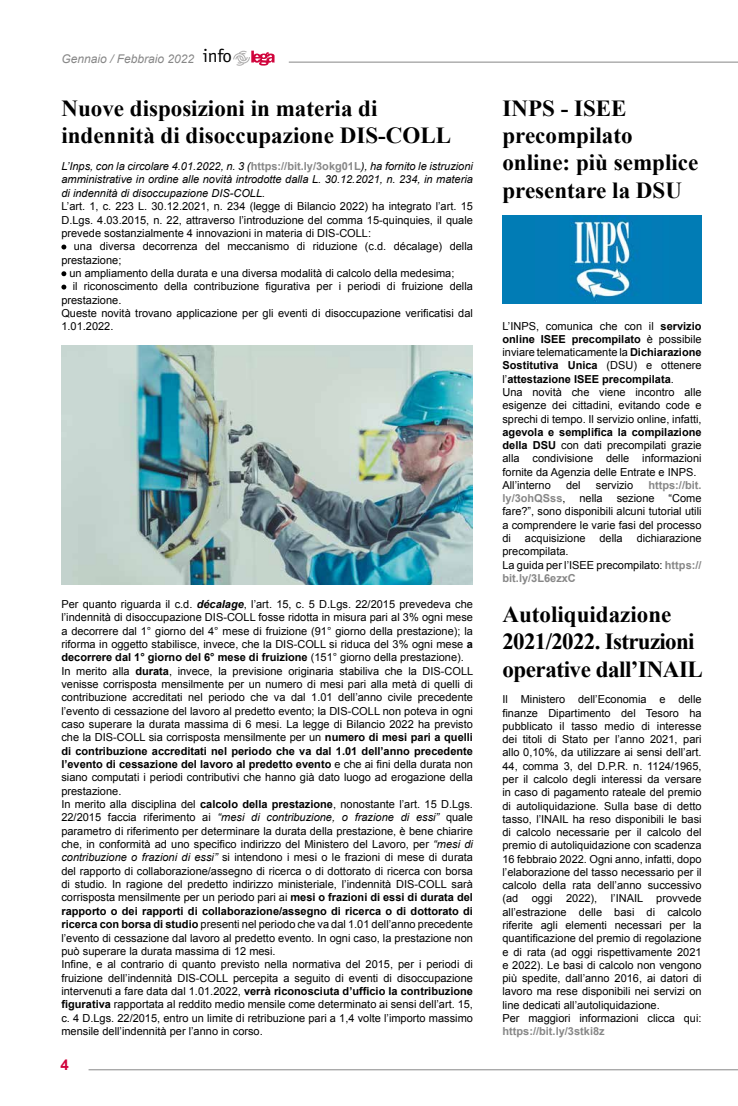
<style>
.page{position:relative;width:738px;height:1106px;background:#fff}
.page>*{position:absolute;margin:0;border:0;box-sizing:border-box;transform-origin:0 0}
.t1{font:700 23px/27.1px "Times New Roman";color:#000}
.t2{font:700 23px/27.4px "Times New Roman";letter-spacing:-.02em;color:#000}
.t3{font:700 15px "Arial";color:#d0043c}
.t4{font:italic 12px "Arial";color:#878787}
.t5{font:11px/13.3px "Arial";color:#000}
.t6{font:italic 11px/13.3px "Arial";color:#000;text-align:justify}
.t7{font:700 11px "Arial";color:#878787}
.s1{font-family:"Officina Sans Std";font-style:normal;font-size:18.5px;color:#000}
.s2{font-weight:700;font-style:normal;color:#878787}
.s3{font-weight:700;font-style:italic}
.s4{font-weight:700}
.s5{font-style:italic}
.s6{font-weight:400;color:#000}
.s7{font-weight:700;color:#878787}
</style>
<div class="page">
<hr style="left:88px;top:1069px;width:649px;height:1px;background:#878787">
<svg style="left:233px;top:51px;width:41px;height:15px"></svg>
<hr style="left:288px;top:62px;width:449px;height:1px;background:#878787">
<svg style="left:61px;top:244px;width:5px;height:5px"></svg>
<svg style="left:61px;top:271px;width:5px;height:5px"></svg>
<svg style="left:61px;top:284px;width:5px;height:5px"></svg>
<img style="left:61px;top:346px;width:411px;height:238px">
<div style="left:502px;top:215px;width:199px;height:88px;background:#017cb5"></div>
<img style="left:570px;top:215px;width:67px;height:87px">
<p class="t4" style="left:61px;top:51px;width:172px">Gennaio / Febbraio 2022 <span class="s1">info</span></p>
<h1 class="t1" style="left:61px;top:94px;width:391px">Nuove disposizioni in materia di indennità di disoccupazione DIS-COLL</h1>
<p class="t6" style="left:61px;top:160px;width:413px">L’Inps, con la circolare 4.01.2022, n. 3 (<span class="s2">https://bit.ly/3okg01L</span>), ha fornito le istruzioni amministrative in ordine alle novità introdotte dalla L. 30.12.2021, n. 234, in materia di indennità di disoccupazione DIS-COLL.</p>
<p class="t5" style="left:61px;top:200px;width:413px;text-align:justify">L’art. 1, c. 223 L. 30.12.2021, n. 234 (legge di Bilancio 2022) ha integrato l’art. 15<br>D.Lgs. 4.03.2015, n. 22, attraverso l’introduzione del comma 15-quinquies, il quale prevede sostanzialmente 4 innovazioni in materia di DIS-COLL:</p>
<p class="t5" style="left:74px;top:240px;width:400px">una diversa decorrenza del meccanismo di riduzione (c.d. décalage) della</p>
<p class="t5" style="left:61px;top:253px;width:61px">prestazione;</p>
<p class="t5" style="left:69px;top:266px;width:386px">un ampliamento della durata e una diversa modalità di calcolo della medesima;</p>
<p class="t5" style="left:73px;top:280px;width:401px">il riconoscimento della contribuzione figurativa per i periodi di fruizione della</p>
<p class="t5" style="left:61px;top:293px;width:61px">prestazione.</p>
<p class="t5" style="left:61px;top:306px;width:413px">Queste novità trovano applicazione per gli eventi di disoccupazione verificatisi dal</p>
<p class="t5" style="left:61px;top:320px;width:53px">1.01.2022.</p>
<p class="t5" style="left:61px;top:597px;width:413px">Per quanto riguarda il c.d. <span class="s3">décalage</span>, l’art. 15, c. 5 D.Lgs. 22/2015 prevedeva che l’indennità di disoccupazione DIS-COLL fosse ridotta in misura pari al 3% ogni mese a decorrere dal 1° giorno del 4° mese di fruizione (91° giorno della prestazione); la riforma in oggetto stabilisce, invece, che la DIS-COLL si riduca del 3% ogni mese <span class="s4">a decorrere dal 1° giorno del 6° mese di fruizione</span> (151° giorno della prestazione).<br>In merito alla <span class="s4">durata</span>, invece, la previsione originaria stabiliva che la DIS-COLL venisse corrisposta mensilmente per un numero di mesi pari alla metà di quelli di contribuzione accreditati nel periodo che va dal 1.01 dell’anno civile precedente l’evento di cessazione del lavoro al predetto evento; la DIS-COLL non poteva in ogni caso superare la durata massima di 6 mesi. La legge di Bilancio 2022 ha previsto che la DIS-COLL sia corrisposta mensilmente per un <span class="s4">numero di mesi pari a quelli di contribuzione accreditati nel periodo che va dal 1.01 dell’anno precedente l’evento di cessazione del lavoro al predetto evento</span> e che ai fini della durata non siano computati i periodi contributivi che hanno già dato luogo ad erogazione della prestazione.<br>In merito alla disciplina del <span class="s4">calcolo della prestazione</span>, nonostante l’art. 15 D.Lgs.<br>22/2015 faccia riferimento ai <span class="s5">“mesi di contribuzione, o frazione di essi”</span> quale parametro di riferimento per determinare la durata della prestazione, è bene chiarire che, in conformità ad uno specifico indirizzo del Ministero del Lavoro, per <span class="s5">“mesi di contribuzione o frazioni di essi”</span> si intendono i mesi o le frazioni di mese di durata del rapporto di collaborazione/assegno di ricerca o di dottorato di ricerca con borsa di studio. In ragione del predetto indirizzo ministeriale, l’indennità DIS-COLL sarà corrisposta mensilmente per un periodo pari ai <span class="s4">mesi o frazioni di essi di durata del rapporto o dei rapporti di collaborazione/assegno di ricerca o di dottorato di ricerca con borsa di studio</span> presenti nel periodo che va dal 1.01 dell’anno precedente l’evento di cessazione dal lavoro al predetto evento. In ogni caso, la prestazione non può superare la durata massima di 12 mesi.<br>Infine, e al contrario di quanto previsto nella normativa del 2015, per i periodi di fruizione dell’indennità DIS-COLL percepita a seguito di eventi di disoccupazione intervenuti a fare data dal 1.01.2022, <span class="s4">verrà riconosciuta d’ufficio la contribuzione figurativa</span> rapportata al reddito medio mensile come determinato ai sensi dell’art. 15, c. 4 D.Lgs. 22/2015, entro un limite di retribuzione pari a 1,4 volte l’importo massimo mensile dell’indennità per l’anno in corso.</p>
<h2 class="t3" style="left:60px;top:1054px;width:10px">4</h2>
<h1 class="t1" style="left:502px;top:94px;width:197px">INPS - ISEE precompilato online: più semplice presentare la DSU</h1>
<p class="t5" style="left:502px;top:319px;width:200px">L’INPS, comunica che con il <span class="s4">servizio online ISEE precompilato</span> è possibile inviare telematicamente la <span class="s4">Dichiarazione Sostitutiva Unica</span> (DSU) e ottenere l’<span class="s4">attestazione ISEE precompilata</span>.<br>Una novità che viene incontro alle esigenze dei cittadini, evitando code e sprechi di tempo. Il servizio online, infatti,</p>
<p class="t5" style="left:502px;top:425px;width:200px"><span class="s4">agevola e semplifica la compilazione della DSU</span> con dati precompilati grazie alla condivisione delle informazioni fornite da Agenzia delle Entrate e INPS.<br>All’interno</p>
<p class="t5" style="left:565px;top:478px;width:16px">del</p>
<p class="t5" style="left:595px;top:478px;width:39px">servizio</p>
<p class="t7" style="left:648px;top:478px;width:55px">https://bit.</p>
<p class="t5" style="left:502px;top:492px;width:200px;text-align:justify;text-indent:166px">“Come fare?”, sono disponibili alcuni tutorial utili a comprendere le varie fasi del processo di</p>
<p class="t7" style="left:502px;top:491px;width:64px">ly/3ohQSss<span class="s6">,</span></p>
<p class="t5" style="left:579px;top:492px;width:25px">nella</p>
<p class="t5" style="left:616px;top:492px;width:39px">sezione</p>
<p class="t5" style="left:524px;top:531px;width:62px">acquisizione</p>
<p class="t5" style="left:599px;top:531px;width:25px">della</p>
<p class="t5" style="left:636px;top:531px;width:66px">dichiarazione</p>
<p class="t5" style="left:502px;top:545px;width:200px">precompilata.<br>La guida per l’ISEE precompilato: <span class="s7">https:// bit.ly/3L6ezxC</span></p>
<h1 class="t2" style="left:502px;top:600px;width:202px">Autoliquidazione<br>2021/2022. Istruzioni operative dall’INAIL</h1>
<p class="t5" style="left:502px;top:693px;width:200px">Il Ministero dell’Economia e delle finanze Dipartimento del Tesoro ha pubblicato il tasso medio di interesse dei titoli di Stato per l’anno 2021, pari allo 0,10%, da utilizzare ai sensi dell’art.<br>44, comma 3, del D.P.R. n. 1124/1965, per il calcolo degli interessi da versare in caso di pagamento rateale del premio di autoliquidazione. Sulla base di detto tasso, l’INAIL ha reso disponibili le basi di calcolo necessarie per il calcolo del premio di autoliquidazione con scadenza 16 febbraio 2022. Ogni anno, infatti, dopo l’elaborazione del tasso necessario per il calcolo della rata dell’anno successivo (ad oggi 2022), l’INAIL provvede all’estrazione delle basi di calcolo riferite agli elementi necessari per la quantificazione del premio di regolazione e di rata (ad oggi rispettivamente 2021 e 2022). Le basi di calcolo non vengono più spedite, dall’anno 2016, ai datori di lavoro ma rese disponibili nei servizi on line dedicati all’autoliquidazione.<br>Per maggiori informazioni clicca qui:</p>
<p class="t7" style="left:502px;top:1024px;width:104px">https://bit.ly/3stki8z</p>
</div>
